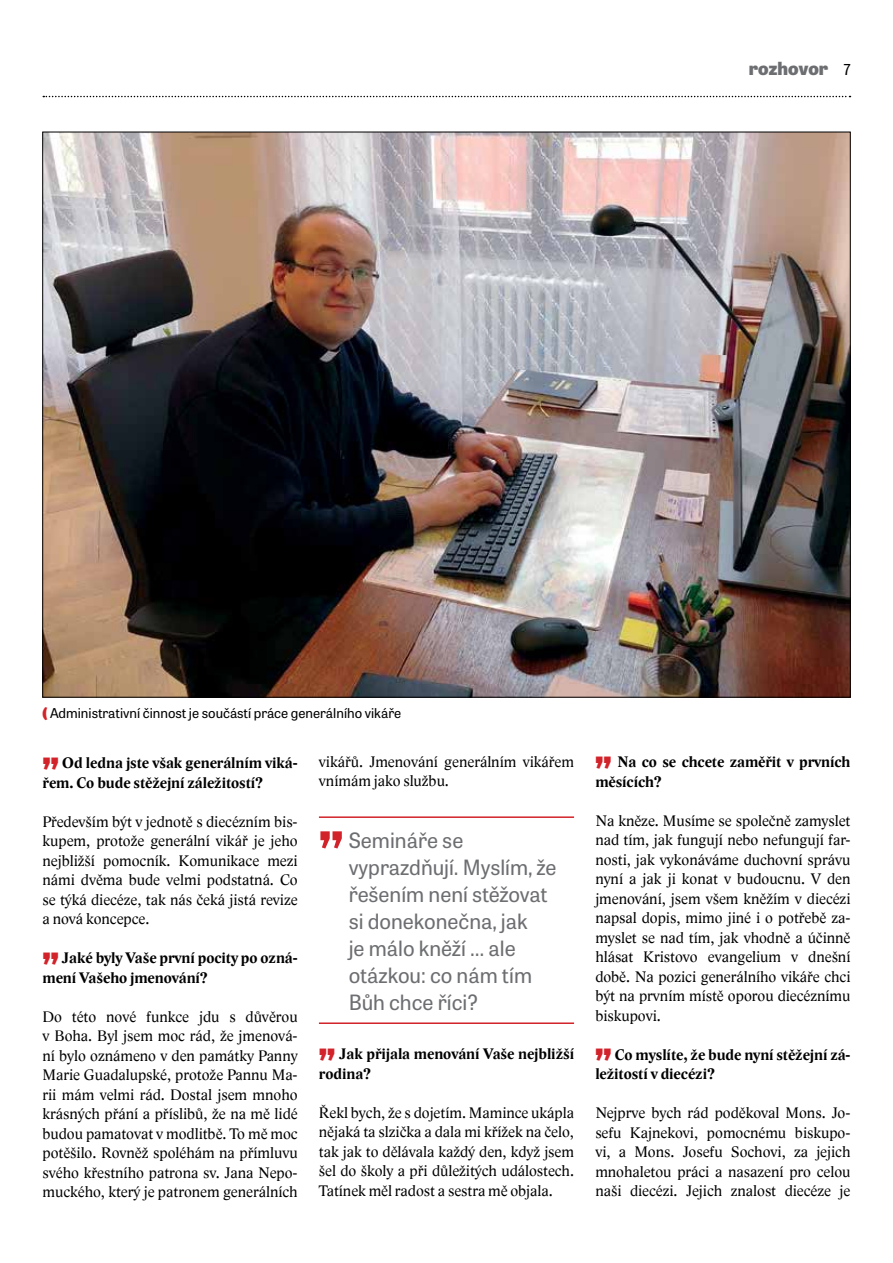
<style>
.page{position:relative;width:893px;height:1263px;background:#fff}
.page>*{position:absolute;margin:0;border:0;box-sizing:border-box;transform-origin:0 0}
.t1{font:800 54px "Tablet Gothic";color:#d2232a}
.t2{font:800 36px "Tablet Gothic";color:#d2232a}
.t3{font:21px/27px "Tablet Gothic";color:#6d6e71}
.t4{font:800 18px "Tablet Gothic";color:#6d6e71}
.t5{font:15.75px/19.5px "Lido STFCE";color:#000;text-align:justify}
.t6{font:700 15.75px/19.5px "Lido STFCE";color:#000}
.t7{font:13.5px "Tablet Gothic";color:#000}
.s1{font-weight:400;font-size:15px;color:#000}
.s2{font-weight:800;color:#d2232a}
</style>
<div class="page">
<svg style="left:43px;top:96px;width:807px;height:1px"></svg>
<hr style="left:319px;top:816px;width:255px;height:2px;background:#d2232a">
<hr style="left:319px;top:1022px;width:255px;height:2px;background:#d2232a">
<img style="left:45px;top:134px;width:803px;height:561px">
<p class="t4" style="left:749px;top:55px;width:103px">rozhovor <span class="s1">7</span></p>
<p class="t7" style="left:43px;top:704px;width:360px"><span class="s2">(</span> Administrativní činnost je součástí práce generálního vikáře</p>
<p class="t6" style="left:43px;top:753px;width:257px;text-indent:20px">Od ledna jste však generálním viká&shy;řem. Co bude stěžejní záležitostí?</p>
<p class="t5" style="left:43px;top:812px;width:257px">Především být v jednotě s diecézním bis&shy;kupem, protože generální vikář je jeho nejbližší pomocník. Komunikace mezi námi dvěma bude velmi podstatná. Co se týká diecéze, tak nás čeká jistá revize a nová koncepce.</p>
<h2 class="t2" style="left:43px;top:918px;width:18px">„</h2>
<h2 class="t2" style="left:43px;top:723px;width:18px">„</h2>
<p class="t6" style="left:43px;top:948px;width:257px;text-indent:19px">Jaké byly Vaše první pocity po ozná&shy;mení Vašeho jmenování?</p>
<p class="t5" style="left:43px;top:1007px;width:257px">Do této nové funkce jdu s důvěrou v Boha. Byl jsem moc rád, že jmenová&shy;ní bylo oznámeno v den památky Panny Marie Guadalupské, protože Pannu Ma&shy;rii mám velmi rád. Dostal jsem mnoho krásných přání a příslibů, že na mě lidé budou pamatovat v modlitbě. To mě moc potěšilo. Rovněž spoléhám na přímluvu svého křestního patrona sv. Jana Nepo&shy;muckého, který je patronem generálních</p>
<p class="t5" style="left:319px;top:752px;width:257px">vikářů. Jmenování generálním vikářem vnímám jako službu.</p>
<h1 class="t1" style="left:319px;top:781px;width:26px">„</h1>
<h3 class="t3" style="left:349px;top:826px;width:209px">Semináře se vyprazdňují. Myslím, že řešením není stěžovat si donekonečna, jak<br>je málo kněží … ale otázkou: co nám tím<br>Bůh chce říci?</h3>
<h2 class="t2" style="left:319px;top:1014px;width:18px">„</h2>
<p class="t6" style="left:319px;top:1044px;width:257px;text-indent:20px">Jak přijala menování Vaše nejbližší rodina?</p>
<p class="t5" style="left:319px;top:1102px;width:257px">Řekl bych, že s dojetím. Mamince ukápla nějaká ta slzička a dala mi křížek na čelo, tak jak to dělávala každý den, když jsem šel do školy a při důležitých událostech.<br>Tatínek měl radost a sestra mě objala.</p>
<p class="t6" style="left:595px;top:752px;width:257px;text-indent:22px">Na co se chcete zaměřit v prvních měsících?</p>
<p class="t5" style="left:595px;top:811px;width:257px">Na kněze. Musíme se společně zamyslet nad tím, jak fungují nebo nefungují far&shy;nosti, jak vykonáváme duchovní správu nyní a jak ji konat v budoucnu. V den jmenování, jsem všem kněžím v diecézi napsal dopis, mimo jiné i o potřebě za&shy;myslet se nad tím, jak vhodně a účinně hlásat Kristovo evangelium v dnešní době. Na pozici generálního vikáře chci být na prvním místě oporou diecéznímu biskupovi.</p>
<h2 class="t2" style="left:595px;top:1014px;width:18px">„</h2>
<h2 class="t2" style="left:595px;top:722px;width:18px">„</h2>
<p class="t6" style="left:595px;top:1045px;width:257px;text-indent:19px">Co myslíte, že bude nyní stěžejní zá&shy;ležitostí v diecézi?</p>
<p class="t5" style="left:595px;top:1103px;width:257px">Nejprve bych rád poděkoval Mons. Jo&shy;sefu Kajnekovi, pomocnému biskupo&shy;vi, a Mons. Josefu Sochovi, za jejich mnohaletou práci a nasazení pro celou naši diecézi. Jejich znalost diecéze je</p>
</div>
